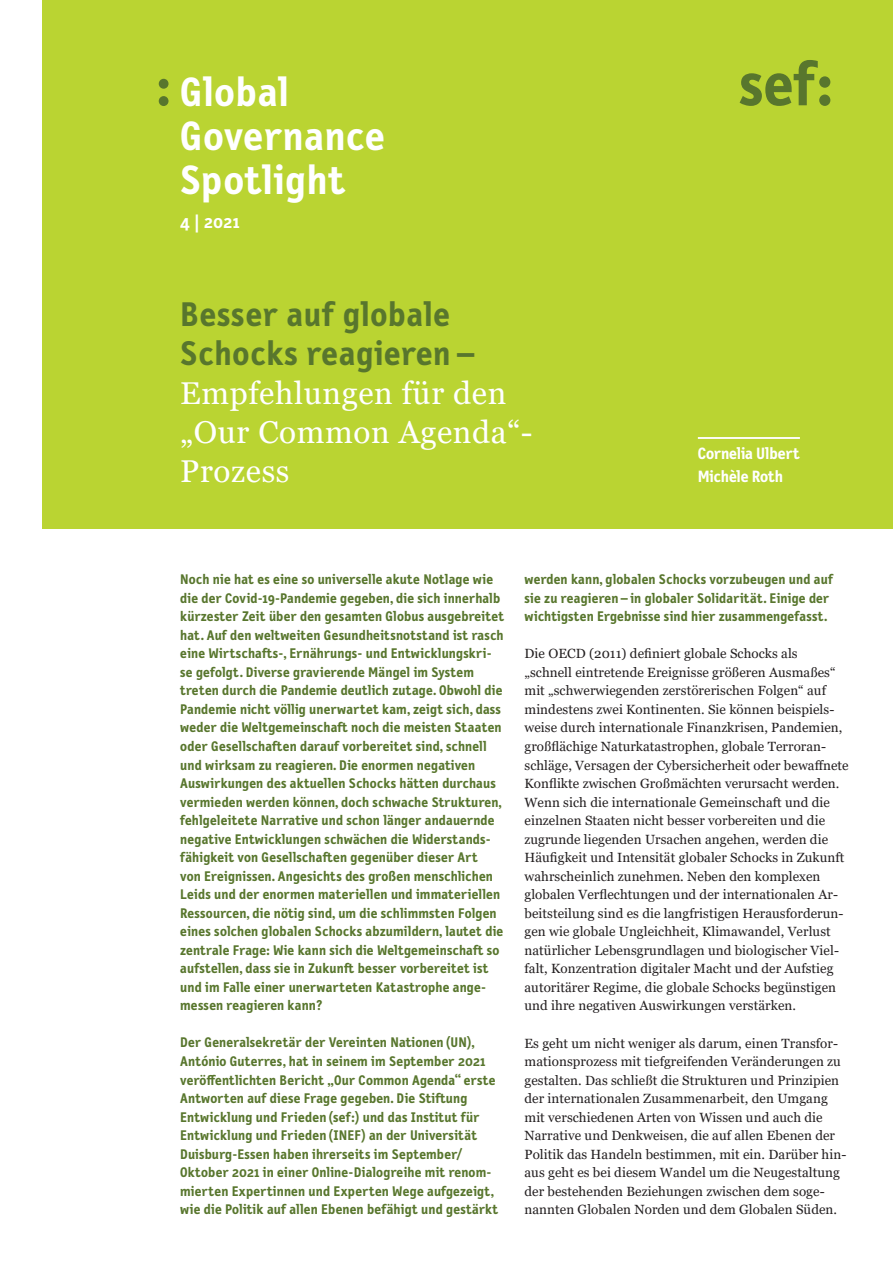
<style>
.page{position:relative;width:893px;height:1263px;background:#fff}
.page>*{position:absolute;margin:0;border:0;box-sizing:border-box;transform-origin:0 0}
.t1{font:700 57.75px "Letter Gothic Text OT";color:#58762d}
.t2{font:700 41.25px/44.2px "Letter Gothic Text OT";letter-spacing:.02em;color:#fff}
.t3{font:700 34.5px/39px "Letter Gothic Text OT";letter-spacing:.02em;color:#58762d}
.t4{font:31.5px/39px "Georgia";letter-spacing:.02em;color:#fff}
.t5{font:700 18px "Letter Gothic Text OT";color:#fff}
.t6{font:700 16.5px/23px "Letter Gothic Text OT";letter-spacing:-.01em;color:#fff}
.t7{font:700 14.1px/18.6px "Letter Gothic Text OT";letter-spacing:.01em;color:#58762d}
.t8{font:13.35px/18.6px "Georgia";letter-spacing:.005em;color:#231f20}
</style>
<div class="page">
<div style="left:43px;top:0;width:850px;height:529px;background:#bad432"></div>
<svg style="left:740px;top:60px;width:90px;height:46px"></svg>
<hr style="left:698px;top:437px;width:102px;height:2px;background:#fff">
<h1 class="t1" style="left:156px;top:51px;width:18px">:</h1>
<h2 class="t2" style="left:180px;top:70px;width:206px">Global<br>Governance<br>Spotlight</h2>
<p class="t5" style="left:180px;top:211px;width:61px">4 | 2021</p>
<h3 class="t3" style="left:180px;top:295px;width:296px">Besser auf globale<br>Schocks reagieren –</h3>
<h3 class="t4" style="left:180px;top:375px;width:354px">Empfehlungen für den „Our Common Agenda“-<br>Prozess</h3>
<p class="t6" style="left:698px;top:442px;width:104px">Cornelia Ulbert<br>Michèle Roth</p>
<p class="t7" style="left:180px;top:570px;width:326px">Noch nie hat es eine so universelle akute Notlage wie die der Covid-19-Pandemie gegeben, die sich innerhalb kürzester Zeit über den gesamten Globus ausgebreitet hat. Auf den weltweiten Gesundheitsnotstand ist rasch eine Wirtschafts-, Ernährungs- und Entwicklungskri&shy;se gefolgt. Diverse gravierende Mängel im System treten durch die Pandemie deutlich zutage. Obwohl die Pandemie nicht völlig unerwartet kam, zeigt sich, dass weder die Weltgemeinschaft noch die meisten Staaten oder Gesellschaften darauf vorbereitet sind, schnell und wirksam zu reagieren. Die enormen negativen Auswirkungen des aktuellen Schocks hätten durchaus vermieden werden können, doch schwache Strukturen, fehlgeleitete Narrative und schon länger andauernde negative Entwicklungen schwächen die Widerstands&shy;fähigkeit von Gesellschaften gegenüber dieser Art<br>von Ereignissen. Angesichts des großen menschlichen Leids und der enormen materiellen und immateriellen Ressourcen, die nötig sind, um die schlimmsten Folgen eines solchen globalen Schocks abzumildern, lautet die zentrale Frage: Wie kann sich die Weltgemeinschaft so aufstellen, dass sie in Zukunft besser vorbereitet ist und im Falle einer unerwarteten Katastrophe ange&shy;messen reagieren kann?</p>
<p class="t7" style="left:180px;top:1033px;width:320px">Der Generalsekretär der Vereinten Nationen (UN), António Guterres, hat in seinem im September 2021 veröffentlichten Bericht „Our Common Agenda“ erste Antworten auf diese Frage gegeben. Die Stiftung Entwicklung und Frieden (sef:) und das Institut für Entwicklung und Frieden (INEF) an der Universität Duisburg-Essen haben ihrerseits im September/ Oktober 2021 in einer Online-Dialogreihe mit renom&shy;mierten Expertinnen und Experten Wege aufgezeigt, wie die Politik auf allen Ebenen befähigt und gestärkt</p>
<p class="t7" style="left:524px;top:570px;width:310px">werden kann, globalen Schocks vorzubeugen und auf sie zu reagieren – in globaler Solidarität. Einige der wichtigsten Ergebnisse sind hier zusammengefasst.</p>
<p class="t8" style="left:524px;top:645px;width:326px">Die OECD (2011) definiert globale Schocks als<br>„schnell eintretende Ereignisse größeren Ausmaßes“ mit „schwerwiegenden zerstörerischen Folgen“ auf mindestens zwei Kontinenten. Sie können beispiels&shy;weise durch internationale Finanzkrisen, Pandemien, großflächige Naturkatastrophen, globale Terroran&shy;schläge, Versagen der Cybersicherheit oder bewaffnete Konflikte zwischen Großmächten verursacht werden.<br>Wenn sich die internationale Gemeinschaft und die einzelnen Staaten nicht besser vorbereiten und die zugrunde liegenden Ursachen angehen, werden die Häufigkeit und Intensität globaler Schocks in Zukunft wahrscheinlich zunehmen. Neben den komplexen globalen Verflechtungen und der internationalen Ar&shy;beitsteilung sind es die langfristigen Herausforderun&shy;gen wie globale Ungleichheit, Klimawandel, Verlust natürlicher Lebensgrundlagen und biologischer Viel&shy;falt, Konzentration digitaler Macht und der Aufstieg autoritärer Regime, die globale Schocks begünstigen und ihre negativen Auswirkungen verstärken.</p>
<p class="t8" style="left:524px;top:1034px;width:323px">Es geht um nicht weniger als darum, einen Transfor&shy;mationsprozess mit tiefgreifenden Veränderungen zu gestalten. Das schließt die Strukturen und Prinzipien der internationalen Zusammenarbeit, den Umgang mit verschiedenen Arten von Wissen und auch die Narrative und Denkweisen, die auf allen Ebenen der Politik das Handeln bestimmen, mit ein. Darüber hin&shy;aus geht es bei diesem Wandel um die Neugestaltung der bestehenden Beziehungen zwischen dem soge&shy;nannten Globalen Norden und dem Globalen Süden.</p>
</div>
